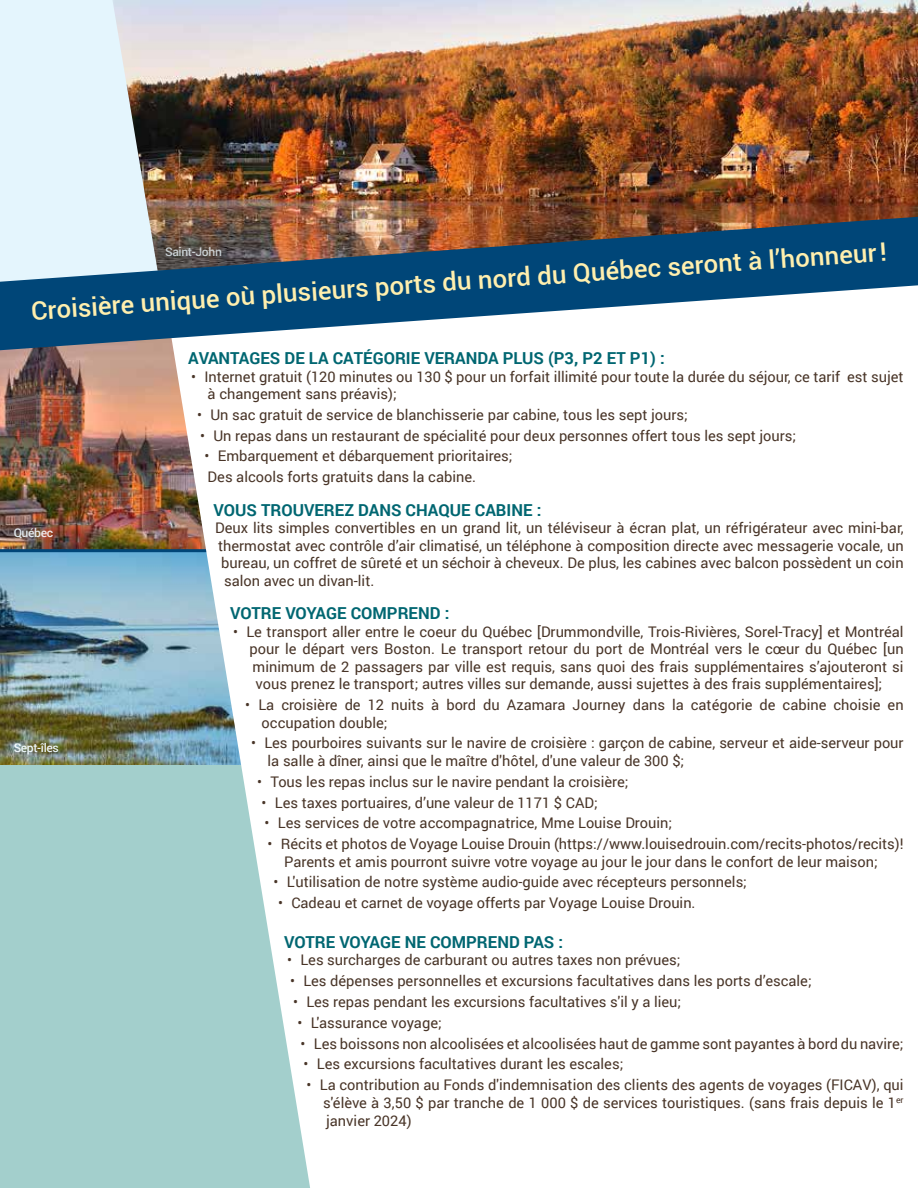
<style>
.page{position:relative;width:918px;height:1188px;background:#fff}
.page>*{position:absolute;margin:0;border:0;box-sizing:border-box;transform-origin:0 0}
.t1{font:500 25.5px "Roboto";color:#ffefae}
.t2{font:700 16.5px "Roboto";color:#006671}
.t3{font:14.7px/17.5px "Roboto";color:#493528}
.t4{font:500 12px "Roboto";letter-spacing:-.03em;color:#e4f5fd}
</style>
<div class="page">
<img style="left:0;top:350px;width:162px;height:199px">
<img style="left:0;top:552px;width:162px;height:213px">
<img style="left:159px;top:0;width:759px;height:217px">
<div style="left:0;top:765px;width:310px;height:423px;background:#a3cfcc"></div>
<svg style="left:0;top:0;width:159px;height:217px;background:#d7e3e8"></svg>
<hr style="left:0;top:549px;width:210px;height:3px;background:#004678">
<svg style="left:162px;top:350px;width:148px;height:836px"></svg>
<svg style="left:0;top:217px;width:918px;height:133px;fill:#004678"></svg>
<h1 class="t1" style="left:30px;top:293px;width:859px;rotate:-4deg">Croisière unique où plusieurs ports du nord du Québec seront à l’honneur!</h1>
<p class="t4" style="left:165px;top:244px;width:58px">Saint-John</p>
<p class="t4" style="left:14px;top:524px;width:41px">Québec</p>
<p class="t4" style="left:14px;top:740px;width:47px">Sept-îles</p>
<p class="t2" style="left:188px;top:347px;width:478px">AVANTAGES DE LA CATÉGORIE VERANDA PLUS (P3, P2 ET P1) :</p>
<p class="t3" style="left:208px;top:367px;width:698px;text-indent:-16px">• Internet gratuit (120 minutes ou 130 $ pour un forfait illimité pour toute la durée du séjour, ce tarif est sujet à changement sans préavis);</p>
<p class="t3" style="left:197px;top:405px;width:492px">• Un sac gratuit de service de blanchisserie par cabine, tous les sept jours;</p>
<p class="t3" style="left:200px;top:426px;width:598px">• Un repas dans un restaurant de spécialité pour deux personnes offert tous les sept jours;</p>
<p class="t3" style="left:205px;top:445px;width:310px;line-height:20.9px">• Embarquement et débarquement prioritaires;<br>Des alcools forts gratuits dans la cabine.</p>
<p class="t2" style="left:214px;top:498px;width:329px">VOUS TROUVEREZ DANS CHAQUE CABINE :</p>
<p class="t3" style="left:215px;top:519px;width:690px">Deux lits simples convertibles en un grand lit, un téléviseur à écran plat, un réfrigérateur avec mini-bar,</p>
<p class="t3" style="left:218px;top:536px;width:687px">thermostat avec contrôle d’air climatisé, un téléphone à composition directe avec messagerie vocale, un</p>
<p class="t3" style="left:221px;top:554px;width:684px">bureau, un coffret de sûreté et un séchoir à cheveux. De plus, les cabines avec balcon possèdent un coin</p>
<p class="t3" style="left:224px;top:571px;width:152px">salon avec un divan-lit.</p>
<p class="t2" style="left:230px;top:602px;width:221px">VOTRE VOYAGE COMPREND :</p>
<p class="t3" style="left:233px;top:622px;width:672px">• Le transport aller entre le coeur du Québec [Drummondville, Trois-Rivières, Sorel-Tracy] et Montréal</p>
<p class="t3" style="left:250px;top:640px;width:655px">pour le départ vers Boston. Le transport retour du port de Montréal vers le cœur du Québec [un</p>
<p class="t3" style="left:253px;top:657px;width:653px">minimum de 2 passagers par ville est requis, sans quoi des frais supplémentaires s’ajouteront si</p>
<p class="t3" style="left:256px;top:675px;width:628px">vous prenez le transport; autres villes sur demande, aussi sujettes à des frais supplémentaires];</p>
<p class="t3" style="left:262px;top:696px;width:644px;text-indent:-16px">• La croisière de 12 nuits à bord du Azamara Journey dans la catégorie de cabine choisie en occupation double;</p>
<p class="t3" style="left:268px;top:734px;width:638px;text-indent:-16px">• Les pourboires suivants sur le navire de croisière : garçon de cabine, serveur et aide-serveur pour la salle à dîner, ainsi que le maître d'hôtel, d'une valeur de 300 $;</p>
<p class="t3" style="left:257px;top:772px;width:373px">• Tous les repas inclus sur le navire pendant la croisière;</p>
<p class="t3" style="left:262px;top:793px;width:338px">• Les taxes portuaires, d’une valeur de 1171 $ CAD;</p>
<p class="t3" style="left:265px;top:814px;width:409px">• Les services de votre accompagnatrice, Mme Louise Drouin;</p>
<p class="t3" style="left:284px;top:835px;width:621px;text-indent:-16px">• Récits et photos de Voyage Louise Drouin (https://www.louisedrouin.com/recits-photos/recits)!<br>Parents et amis pourront suivre votre voyage au jour le jour dans le confort de leur maison;</p>
<p class="t3" style="left:274px;top:873px;width:475px">• L'utilisation de notre système audio-guide avec récepteurs personnels;</p>
<p class="t3" style="left:278px;top:894px;width:419px">• Cadeau et carnet de voyage offerts par Voyage Louise Drouin.</p>
<p class="t2" style="left:284px;top:930px;width:281px">VOTRE VOYAGE NE COMPREND PAS :</p>
<p class="t3" style="left:287px;top:951px;width:395px">• Les surcharges de carburant ou autres taxes non prévues;</p>
<p class="t3" style="left:290px;top:972px;width:523px">• Les dépenses personnelles et excursions facultatives dans les ports d’escale;</p>
<p class="t3" style="left:293px;top:992px;width:390px">• Les repas pendant les excursions facultatives s'il y a lieu;</p>
<p class="t3" style="left:298px;top:1013px;width:146px">• L'assurance voyage;</p>
<p class="t3" style="left:301px;top:1034px;width:605px">• Les boissons non alcoolisées et alcoolisées haut de gamme sont payantes à bord du navire;</p>
<p class="t3" style="left:304px;top:1055px;width:321px">• Les excursions facultatives durant les escales;</p>
<p class="t3" style="left:323px;top:1076px;width:582px;text-align:justify;text-indent:-16px">• La contribution au Fonds d'indemnisation des clients des agents de voyages (FICAV), qui s'élève à 3,50 $ par tranche de 1 000 $ de services touristiques. (sans frais depuis le 1<sup>er </sup>janvier 2024)</p>
</div>
